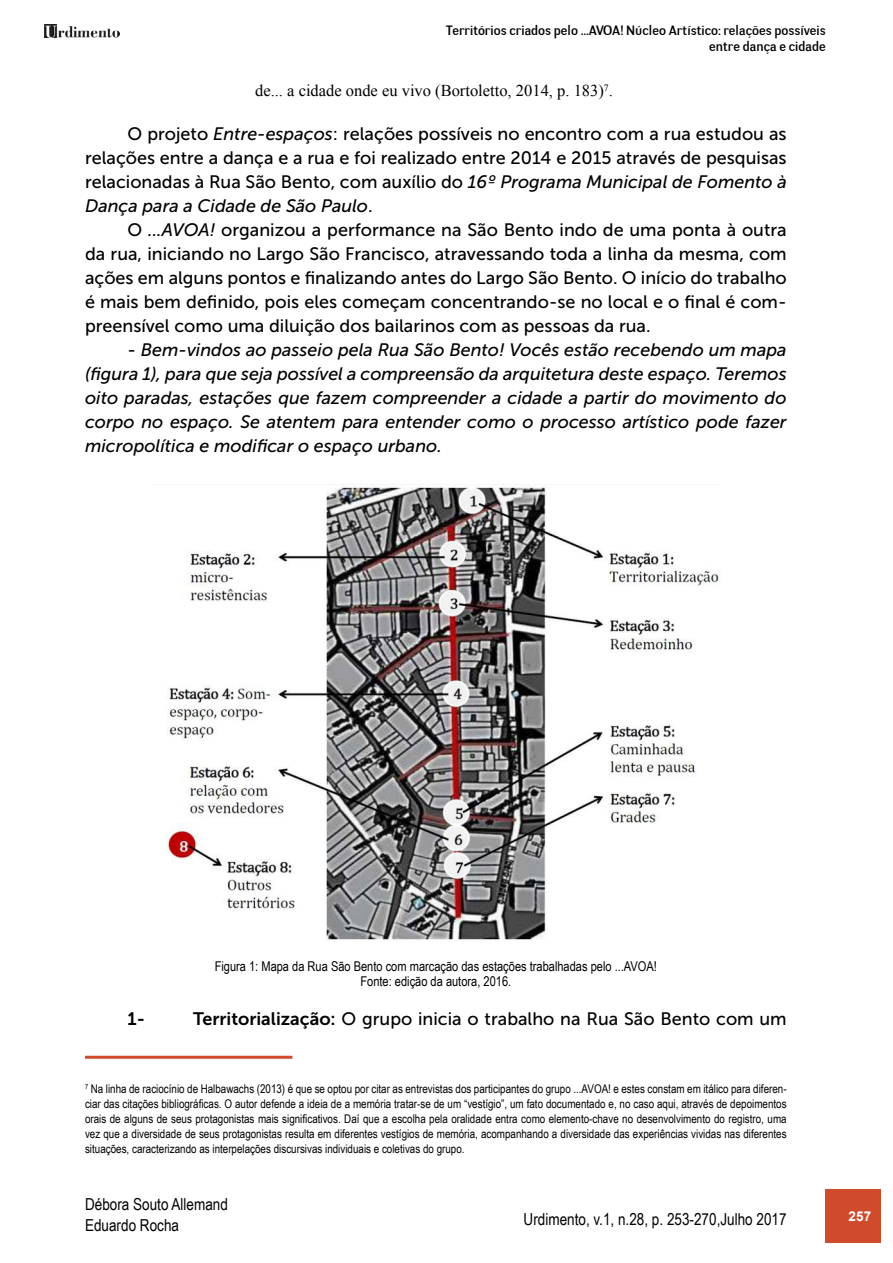
<style>
.page{position:relative;width:893px;height:1263px;background:#fff}
.page>*{position:absolute;margin:0;border:0;box-sizing:border-box;transform-origin:0 0}
.t1{font:18px/24px "Museo Sans 500";color:#000;text-align:justify}
.t2{font:italic 18px/24px "Museo Sans 500";color:#000;text-align:justify}
.t3{font:18px "Museo Sans 700";color:#000}
.t4{font:16.5px/21px "Arial Narrow";color:#000}
.t5{font:16.5px "Times New Roman";color:#000}
.t6{font:13.5px/15px "Arial Narrow";color:#000;text-align:center}
.t7{font:13.5px/16.2px "Negotiate Free";color:#000;text-align:right}
.t8{font:700 13.5px "Arial";color:#fff}
.t9{font:12px/15px "Arial Narrow";color:#000;text-align:justify}
.s1{font-style:italic}
.s2{font-style:normal}
.s3{font-family:"Museo Sans 700"}
</style>
<div class="page">
<img style="left:45px;top:25px;width:75px;height:13px">
<div style="left:825px;top:1189px;width:55px;height:53px;background:#d04b2b"></div>
<hr style="left:87px;top:1056px;width:204px;height:3px;background:#d04b2b">
<img style="left:166px;top:484px;width:553px;height:456px">
<p class="t7" style="left:446px;top:22px;width:381px">Territórios criados pelo ...AVOA! Núcleo Artístico: relações possíveis entre dança e cidade</p>
<h2 class="t5" style="left:255px;top:80px;width:359px">de... a cidade onde eu vivo (Bortoletto, 2014, p. 183)<sup>7</sup>.</h2>
<p class="t1" style="left:85px;top:122px;width:703px;text-indent:43px">O projeto <span class="s1">Entre-espaços</span>: relações possíveis no encontro com a rua estudou as relações entre a dança e a rua e foi realizado entre 2014 e 2015 através de pesquisas relacionadas à Rua São Bento, com auxílio do <span class="s1">16º Programa Municipal de Fomento à Dança para a Cidade de São Paulo</span>.</p>
<p class="t1" style="left:85px;top:218px;width:703px;text-indent:43px">O <span class="s1">...AVOA!</span> organizou a performance na São Bento indo de uma ponta à outra da rua, iniciando no Largo São Francisco, atravessando toda a linha da mesma, com ações em alguns pontos e finalizando antes do Largo São Bento. O início do trabalho é mais bem definido, pois eles começam concentrando-se no local e o final é com&shy;preensível como uma diluição dos bailarinos com as pessoas da rua.</p>
<p class="t2" style="left:85px;top:338px;width:703px;text-indent:43px"><span class="s2">-</span> Bem-vindos ao passeio pela Rua São Bento! Vocês estão recebendo um mapa (figura 1), para que seja possível a compreensão da arquitetura deste espaço. Teremos oito paradas, estações que fazem compreender a cidade a partir do movimento do corpo no espaço. Se atentem para entender como o processo artístico pode fazer micropolítica e modificar o espaço urbano.</p>
<p class="t6" style="left:215px;top:958px;width:444px">Figura 1: Mapa da Rua São Bento com marcação das estações trabalhadas pelo ...AVOA!<br>Fonte: edição da autora, 2016.</p>
<h1 class="t3" style="left:128px;top:1009px;width:19px">1-</h1>
<h1 class="t1" style="left:193px;top:1007px;width:595px"><span class="s3">Territorialização:</span> O grupo inicia o trabalho na Rua São Bento com um</h1>
<p class="t9" style="left:85px;top:1080px;width:703px"><sup>7</sup> Na linha de raciocínio de Halbawachs (2013) é que se optou por citar as entrevistas dos participantes do grupo ...AVOA! e estes constam em itálico para diferen&shy;ciar das citações bibliográficas. O autor defende a ideia de a memória tratar-se de um “vestígio”, um fato documentado e, no caso aqui, através de depoimentos orais de alguns de seus protagonistas mais significativos. Daí que a escolha pela oralidade entra como elemento-chave no desenvolvimento do registro, uma vez que a diversidade de seus protagonistas resulta em diferentes vestígios de memória, acompanhando a diversidade das experiências vividas nas diferentes situações, caracterizando as interpelações discursivas individuais e coletivas do grupo.</p>
<h2 class="t4" style="left:85px;top:1193px;width:144px">Débora Souto Allemand<br>Eduardo Rocha</h2>
<h2 class="t4" style="left:524px;top:1207px;width:265px">Urdimento, v.1, n.28, p. 253-270,Julho 2017</h2>
<p class="t8" style="left:849px;top:1207px;width:24px">257</p>
</div>
